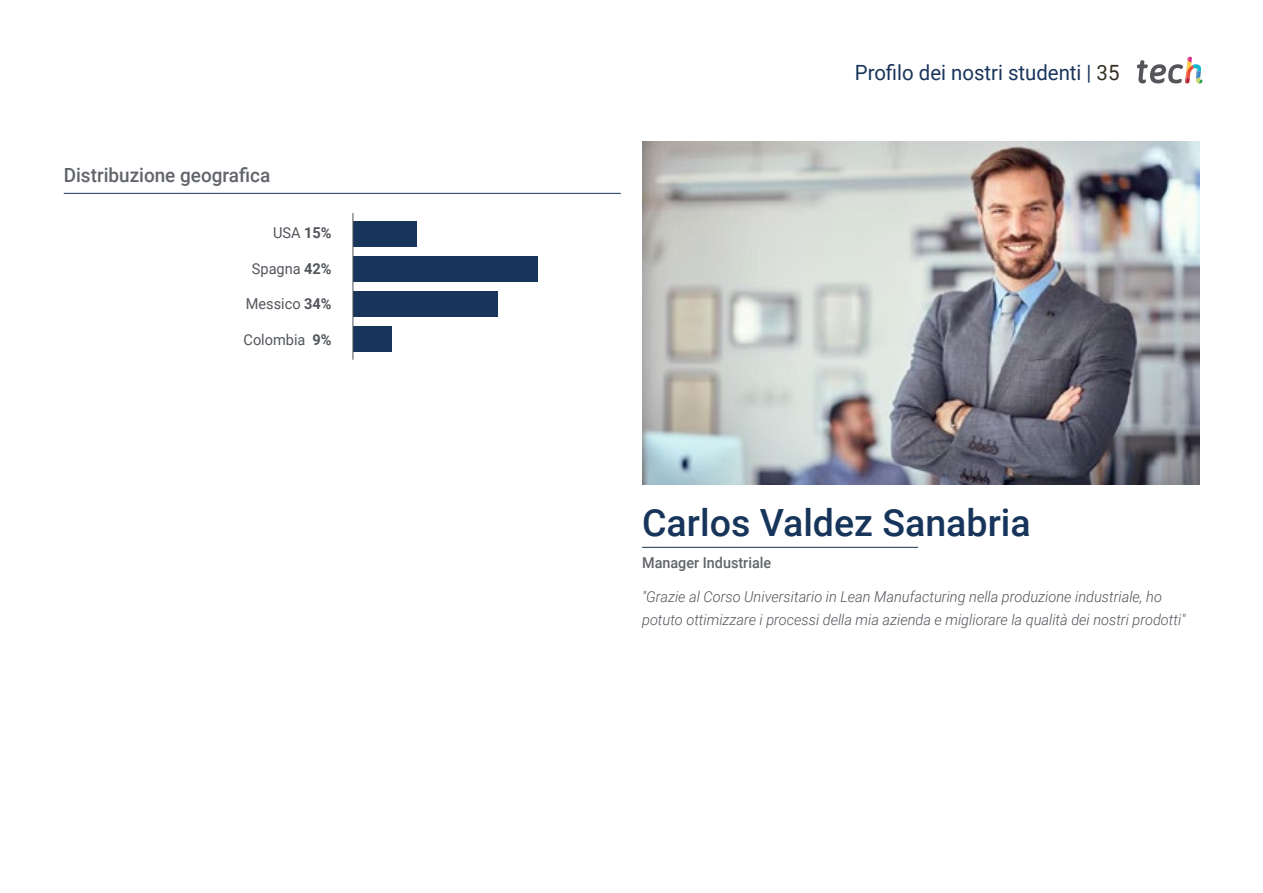
<style>
.page{position:relative;width:1263px;height:893px;background:#fff}
.page>*{position:absolute;margin:0;border:0;box-sizing:border-box;transform-origin:0 0}
.t1{font:500 37.5px "Roboto";color:#17355b}
.t2{font:21px "Roboto";color:#1a355c}
.t3{font:500 19.5px "Roboto";color:#61646a}
.t4{font:italic 300 15px/22.5px "Roboto";color:#52555b}
.t5{font:15px "Roboto";color:#52555b}
.t6{font:500 15px "Roboto";color:#61646a;scale:.96 1}
.s1{font-weight:700}
.s2{color:#312e20}
</style>
<div class="page">
<svg style="left:1137px;top:57px;width:65px;height:27px"></svg>
<hr style="left:642px;top:547px;width:276px;height:1px;background:#123352">
<img style="left:642px;top:141px;width:557px;height:343px">
<hr style="left:64px;top:193px;width:557px;height:1px;background:#17355b">
<div style="left:353px;top:221px;width:64px;height:26px;background:#17355b"></div>
<div style="left:353px;top:291px;width:144px;height:26px;background:#17355b"></div>
<div style="left:353px;top:256px;width:185px;height:26px;background:#17355b"></div>
<div style="left:353px;top:326px;width:38px;height:26px;background:#17355b"></div>
<hr style="left:353px;top:213px;width:1px;height:147px;background:#52555b">
<h3 class="t3" style="left:64px;top:161px;width:208px">Distribuzione geografica</h3>
<p class="t5" style="left:273px;top:222px;width:60px">USA <span class="s1">15%</span></p>
<p class="t5" style="left:252px;top:258px;width:81px">Spagna <span class="s1">42%</span></p>
<p class="t5" style="left:246px;top:293px;width:87px">Messico <span class="s1">34%</span></p>
<p class="t5" style="left:244px;top:329px;width:90px">Colombia <span class="s1">9%</span></p>
<h2 class="t2" style="left:855px;top:57px;width:266px">Profilo dei nostri studenti | <span class="s2">35</span></h2>
<h1 class="t1" style="left:642px;top:496px;width:390px">Carlos Valdez Sanabria</h1>
<p class="t6" style="left:642px;top:552px;width:136px">Manager Industriale</p>
<p class="t4" style="left:642px;top:585px;width:545px">"Grazie al Corso Universitario in Lean Manufacturing nella produzione industriale, ho potuto ottimizzare i processi della mia azienda e migliorare la qualità dei nostri prodotti"</p>
</div>
